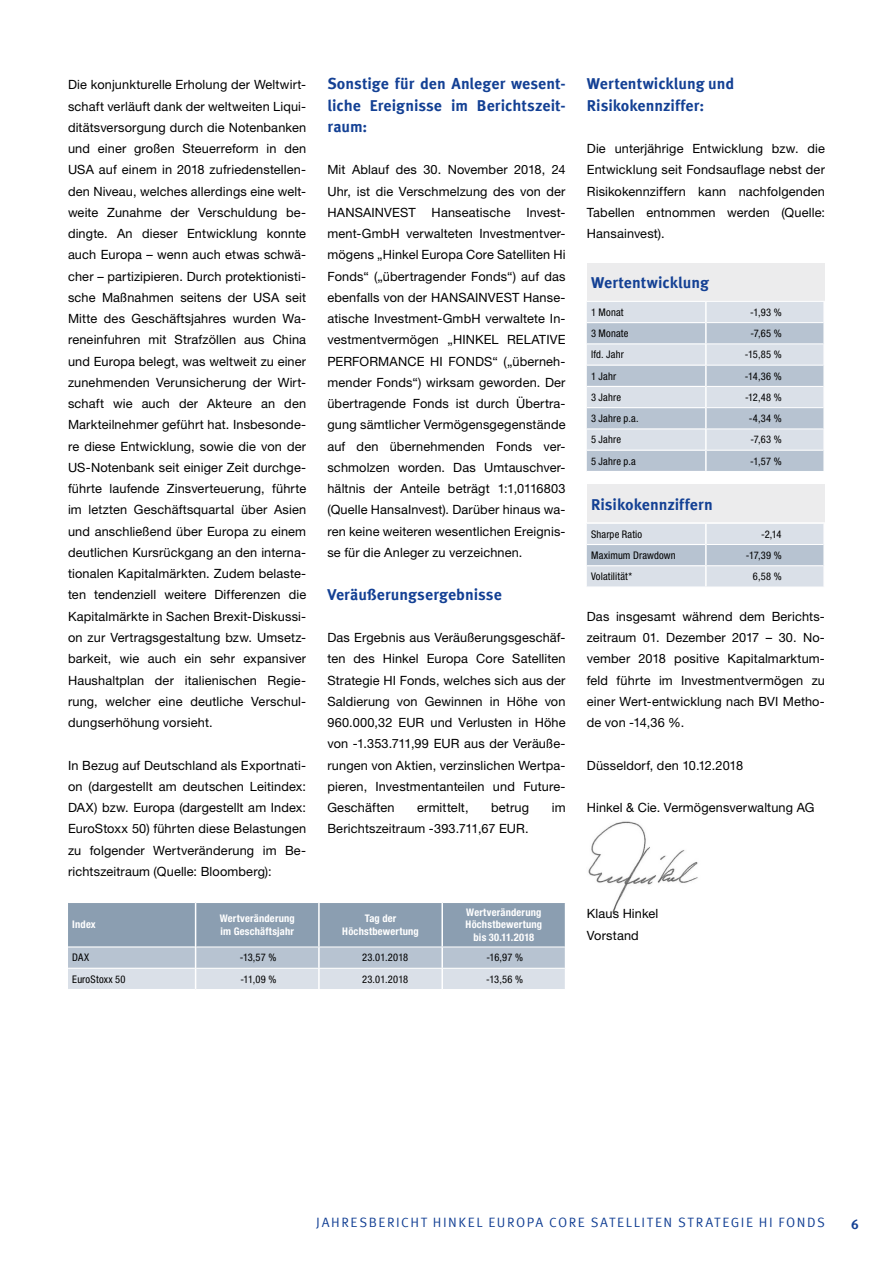
<style>
.page{position:relative;width:893px;height:1263px;background:#fff}
.page>*{position:absolute;margin:0;border:0;box-sizing:border-box;transform-origin:0 0}
.t1{font:700 15.75px/21.3px "Meta Offc Pro";color:#134094;text-align:justify}
.t2{font:13.5px "Meta Offc Pro Norm";letter-spacing:.115em;color:#134094}
.t3{font:700 13.5px "Meta Offc Pro";color:#134094}
.t4{font:12.75px/21.3px "Helvetica Neue LTW1 G";letter-spacing:.01em;color:#000;text-align:justify}
.t5{font:condensed 10.5px "Helvetica Neue LTW1 G";letter-spacing:.015em;color:#000}
.t6{font:700 condensed 10.5px/12.6px "Helvetica Neue LTW1 G";letter-spacing:.02em;color:#fff;text-align:center}
</style>
<div class="page">
<img style="left:588px;top:821px;width:110px;height:92px">
<div style="left:587px;top:263px;width:237px;height:38px;background:#ececed"></div>
<svg style="left:587px;top:302px;width:236px;height:169px;background:#c9d2dc"></svg>
<hr style="left:587px;top:322px;width:118px;height:1px;background:#fff">
<hr style="left:587px;top:343px;width:118px;height:1px;background:#fff">
<hr style="left:587px;top:365px;width:118px;height:1px;background:#fff">
<hr style="left:587px;top:386px;width:118px;height:1px;background:#fff">
<hr style="left:587px;top:407px;width:118px;height:1px;background:#fff">
<hr style="left:587px;top:428px;width:118px;height:1px;background:#fff">
<hr style="left:587px;top:450px;width:118px;height:1px;background:#fff">
<hr style="left:705px;top:302px;width:2px;height:21px;background:#fff">
<hr style="left:705px;top:323px;width:2px;height:21px;background:#fff">
<hr style="left:705px;top:344px;width:2px;height:21px;background:#fff">
<hr style="left:705px;top:365px;width:2px;height:21px;background:#fff">
<hr style="left:705px;top:386px;width:2px;height:22px;background:#fff">
<hr style="left:705px;top:408px;width:2px;height:21px;background:#fff">
<hr style="left:705px;top:429px;width:2px;height:21px;background:#fff">
<hr style="left:705px;top:450px;width:2px;height:21px;background:#fff">
<hr style="left:707px;top:322px;width:116px;height:1px;background:#fff">
<hr style="left:707px;top:343px;width:116px;height:1px;background:#fff">
<hr style="left:707px;top:365px;width:116px;height:1px;background:#fff">
<hr style="left:707px;top:386px;width:116px;height:1px;background:#fff">
<hr style="left:707px;top:407px;width:116px;height:1px;background:#fff">
<hr style="left:707px;top:429px;width:116px;height:1px;background:#fff">
<hr style="left:707px;top:450px;width:116px;height:1px;background:#fff">
<div style="left:587px;top:485px;width:237px;height:38px;background:#ececed"></div>
<svg style="left:587px;top:524px;width:236px;height:63px;background:#ced6e0"></svg>
<hr style="left:587px;top:522px;width:119px;height:2px;background:#fff">
<hr style="left:706px;top:522px;width:119px;height:2px;background:#fff">
<hr style="left:587px;top:544px;width:118px;height:1px;background:#fff">
<hr style="left:587px;top:565px;width:118px;height:1px;background:#fff">
<hr style="left:587px;top:586px;width:119px;height:2px;background:#fff">
<hr style="left:705px;top:524px;width:2px;height:20px;background:#fff">
<hr style="left:705px;top:544px;width:2px;height:22px;background:#fff">
<hr style="left:705px;top:566px;width:2px;height:20px;background:#fff">
<hr style="left:707px;top:544px;width:116px;height:1px;background:#fff">
<hr style="left:707px;top:565px;width:116px;height:1px;background:#fff">
<svg style="left:68px;top:902px;width:497px;height:87px;background:#abb9c7"></svg>
<hr style="left:196px;top:946px;width:123px;height:1px;background:#fff">
<hr style="left:319px;top:946px;width:123px;height:1px;background:#fff">
<hr style="left:442px;top:946px;width:123px;height:1px;background:#fff">
<hr style="left:196px;top:968px;width:123px;height:1px;background:#fff">
<hr style="left:319px;top:968px;width:123px;height:1px;background:#fff">
<hr style="left:442px;top:968px;width:123px;height:1px;background:#fff">
<p class="t4" style="left:68px;top:74px;width:240px">Die konjunkturelle Erholung der Weltwirt&shy;schaft verläuft dank der weltweiten Liqui&shy;ditätsversorgung durch die Notenbanken und einer großen Steuerreform in den USA auf einem in 2018 zufriedenstellen&shy;den Niveau, welches allerdings eine welt&shy;weite Zunahme der Verschuldung be&shy;dingte. An dieser Entwicklung konnte auch Europa – wenn auch etwas schwä&shy;cher – partizipieren. Durch protektionisti&shy;sche Maßnahmen seitens der USA seit Mitte des Geschäftsjahres wurden Wa&shy;reneinfuhren mit Strafzöllen aus China und Europa belegt, was weltweit zu einer zunehmenden Verunsicherung der Wirt&shy;schaft wie auch der Akteure an den Markteilnehmer geführt hat. Insbesonde&shy;re diese Entwicklung, sowie die von der US-Notenbank seit einiger Zeit durchge&shy;führte laufende Zinsverteuerung, führte im letzten Geschäftsquartal über Asien und anschließend über Europa zu einem deutlichen Kursrückgang an den interna&shy;tionalen Kapitalmärkten. Zudem belaste&shy;ten tendenziell weitere Differenzen die Kapitalmärkte in Sachen Brexit-Diskussi&shy;on zur Vertragsgestaltung bzw. Umsetz&shy;barkeit, wie auch ein sehr expansiver Haushaltplan der italienischen Regie&shy;rung, welcher eine deutliche Verschul&shy;dungserhöhung vorsieht.</p>
<p class="t4" style="left:68px;top:754px;width:240px">In Bezug auf Deutschland als Exportnati&shy;on (dargestellt am deutschen Leitindex:<br>DAX) bzw. Europa (dargestellt am Index:<br>EuroStoxx 50) führten diese Belastungen zu folgender Wertveränderung im Be&shy;richtszeitraum (Quelle: Bloomberg):</p>
<p class="t1" style="left:327px;top:72px;width:240px">Sonstige für den Anleger wesent&shy;liche Ereignisse im Berichtszeit&shy;raum:</p>
<p class="t4" style="left:327px;top:159px;width:240px">Mit Ablauf des 30. November 2018, 24<br>Uhr, ist die Verschmelzung des von der HANSAINVEST</p>
<p class="t4" style="left:327px;top:202px;width:240px;text-indent:199px">Invest&shy;ment-GmbH verwalteten Investmentver&shy;mögens „Hinkel Europa Core Satelliten Hi Fonds“ („übertragender Fonds“) auf das ebenfalls von der HANSAINVEST Hanse&shy;atische Investment-GmbH verwaltete In&shy;vestmentvermögen „HINKEL RELATIVE PERFORMANCE HI FONDS“ („überneh&shy;mender Fonds“) wirksam geworden. Der übertragende Fonds ist durch Übertra&shy;gung sämtlicher Vermögensgegenstände auf den übernehmenden Fonds ver&shy;schmolzen worden. Das Umtauschver&shy;hältnis der Anteile beträgt 1:1,0116803 (Quelle HansaInvest). Darüber hinaus wa&shy;ren keine weiteren wesentlichen Ereignis&shy;se für die Anleger zu verzeichnen.</p>
<p class="t1" style="left:327px;top:582px;width:176px">Veräußerungsergebnisse</p>
<p class="t4" style="left:327px;top:627px;width:240px">Das Ergebnis aus Veräußerungsgeschäf&shy;ten des Hinkel Europa Core Satelliten Strategie HI Fonds, welches sich aus der Saldierung von Gewinnen in Höhe von 960.000,32 EUR und Verlusten in Höhe von -1.353.711,99 EUR aus der Veräuße&shy;rungen von Aktien, verzinslichen Wertpa&shy;pieren, Investmentanteilen und Future-Geschäften</p>
<p class="t4" style="left:432px;top:202px;width:80px">Hanseatische</p>
<p class="t4" style="left:417px;top:797px;width:53px">ermittelt,</p>
<p class="t4" style="left:491px;top:797px;width:39px">betrug</p>
<p class="t4" style="left:552px;top:797px;width:15px">im</p>
<p class="t4" style="left:327px;top:818px;width:203px">Berichtszeitraum -393.711,67 EUR.</p>
<p class="t6" style="left:72px;top:918px;width:25px">Index</p>
<p class="t6" style="left:220px;top:912px;width:77px;text-align:left">Wertveränderung im Geschäftsjahr</p>
<p class="t6" style="left:342px;top:912px;width:78px">Tag der<br>Höchstbewertung</p>
<p class="t6" style="left:466px;top:906px;width:78px">Wertveränderung<br>Höchstbewertung bis 30.11.2018</p>
<p class="t5" style="left:72px;top:951px;width:19px">DAX</p>
<p class="t5" style="left:240px;top:951px;width:38px">-13,57 %</p>
<p class="t5" style="left:362px;top:951px;width:48px">23.01.2018</p>
<p class="t5" style="left:486px;top:951px;width:38px">-16,97 %</p>
<p class="t5" style="left:72px;top:973px;width:55px">EuroStoxx 50</p>
<p class="t5" style="left:240px;top:973px;width:38px">-11,09 %</p>
<p class="t5" style="left:362px;top:973px;width:48px">23.01.2018</p>
<p class="t5" style="left:486px;top:973px;width:38px">-13,56 %</p>
<p class="t1" style="left:587px;top:72px;width:149px">Wertentwicklung und<br>Risikokennziffer:</p>
<p class="t4" style="left:587px;top:138px;width:240px">Die unterjährige Entwicklung bzw. die Entwicklung seit Fondsauflage nebst der Risikokennziffern kann nachfolgenden Tabellen entnommen werden (Quelle:<br>Hansainvest).</p>
<p class="t1" style="left:591px;top:271px;width:119px">Wertentwicklung</p>
<p class="t5" style="left:591px;top:306px;width:34px">1 Monat</p>
<p class="t5" style="left:750px;top:306px;width:33px">-1,93 %</p>
<p class="t5" style="left:591px;top:327px;width:39px">3 Monate</p>
<p class="t5" style="left:750px;top:327px;width:33px">-7,65 %</p>
<p class="t5" style="left:591px;top:348px;width:34px">lfd. Jahr</p>
<p class="t5" style="left:745px;top:348px;width:38px">-15,85 %</p>
<p class="t5" style="left:591px;top:370px;width:27px">1 Jahr</p>
<p class="t5" style="left:745px;top:370px;width:38px">-14,36 %</p>
<p class="t5" style="left:591px;top:391px;width:31px">3 Jahre</p>
<p class="t5" style="left:745px;top:391px;width:38px">-12,48 %</p>
<p class="t5" style="left:591px;top:412px;width:49px">3 Jahre p.a.</p>
<p class="t5" style="left:749px;top:412px;width:34px">-4,34 %</p>
<p class="t5" style="left:591px;top:433px;width:31px">5 Jahre</p>
<p class="t5" style="left:750px;top:433px;width:33px">-7,63 %</p>
<p class="t5" style="left:591px;top:455px;width:46px">5 Jahre p.a</p>
<p class="t5" style="left:750px;top:455px;width:33px">-1,57 %</p>
<p class="t1" style="left:591px;top:493px;width:123px">Risikokennziffern</p>
<p class="t5" style="left:591px;top:528px;width:53px">Sharpe Ratio</p>
<p class="t5" style="left:761px;top:528px;width:22px">-2,14</p>
<p class="t5" style="left:591px;top:549px;width:86px">Maximum Drawdown</p>
<p class="t5" style="left:746px;top:549px;width:37px">-17,39 %</p>
<p class="t5" style="left:591px;top:570px;width:42px">Volatilität*</p>
<p class="t5" style="left:753px;top:570px;width:30px">6,58 %</p>
<p class="t4" style="left:587px;top:605px;width:240px">Das insgesamt während dem Berichts&shy;zeitraum 01. Dezember 2017 – 30. No&shy;vember 2018 positive Kapitalmarktum&shy;feld führte im Investmentvermögen zu einer Wert-entwicklung nach BVI Metho&shy;de von -14,36 %.</p>
<p class="t4" style="left:587px;top:754px;width:158px">Düsseldorf, den 10.12.2018</p>
<p class="t4" style="left:587px;top:797px;width:229px">Hinkel &amp; Cie. Vermögensverwaltung AG</p>
<p class="t4" style="left:587px;top:903px;width:73px">Klaus Hinkel<br>Vorstand</p>
<p class="t2" style="left:316px;top:1211px;width:252px">JAHRESBERICHT HINKEL EUROPA CORE</p>
<p class="t2" style="left:591px;top:1211px;width:19px">SATELLITEN</p>
<p class="t2" style="left:678px;top:1211px;width:19px">STRATEGIE</p>
<p class="t2" style="left:759px;top:1211px;width:66px">HI FON DS</p>
<p class="t3" style="left:851px;top:1214px;width:9px">6</p>
</div>
